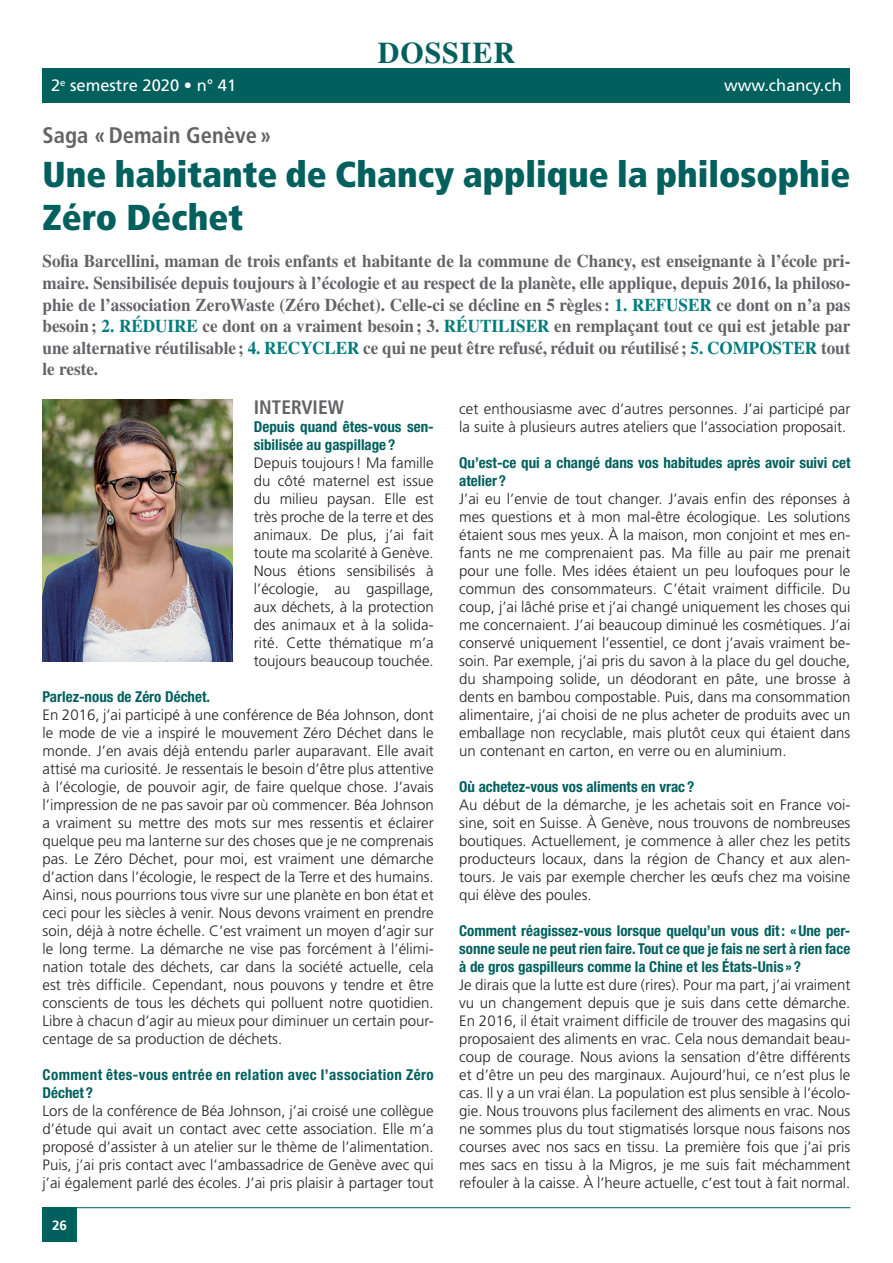
<style>
.page{position:relative;width:893px;height:1263px;background:#fff}
.page>*{position:absolute;margin:0;border:0;box-sizing:border-box;transform-origin:0 0}
.t1{font:900 condensed 36px "Frutiger";color:#00605d}
.t2{font:700 30px "Times LT Std";letter-spacing:.03em;color:#00605d}
.Surtitre{font:700 condensed 22.5px "Frutiger";color:#636366}
.t3{font:700 condensed 19.5px "Frutiger";color:#636366}
.Chapeau{font:700 18px/21.6px "Times LT Std";color:#636366;text-align:justify;scale:.95 1}
.t4{font:16.5px "Frutiger";color:#fff}
.Texte_sans_retrait{font:300 15px/18px "Frutiger";color:#231f20;text-align:justify}
.Question_Dossier_10{font:700 condensed 15px/18px "Helvetica Neue LT Std";color:#00605d}
.Question_Dossier_10-2{font:700 condensed 15px/18px "Helvetica Neue LT Std";letter-spacing:.03em;color:#00605d}
.t5{font:700 13.5px "Frutiger";color:#fff}
.s1{color:#017c7c}
</style>
<div class="page">
<div style="left:43px;top:1208px;width:34px;height:34px;background:#00605d"></div>
<div style="left:43px;top:68px;width:807px;height:34px;background:#00605d"></div>
<hr style="left:43px;top:1207px;width:807px;height:1px;background:#00605d">
<img style="left:43px;top:400px;width:190px;height:261px">
<p class="t2" style="left:378px;top:35px;width:139px">DOSSIER</p>
<p class="t4" style="left:51px;top:76px;width:187px">2<sup>e</sup> semestre 2020 • n° 41</p>
<p class="t4" style="left:724px;top:76px;width:119px">www.chancy.ch</p>
<p class="Surtitre" style="left:43px;top:122px;width:231px">Saga «Demain Genève»</p>
<p class="t1" style="left:43px;top:152px;width:809px">Une habitante de Chancy applique la philosophie</p>
<p class="t1" style="left:43px;top:195px;width:202px">Zéro Déchet</p>
<p class="Chapeau" style="left:43px;top:250px;width:852px">Sofia Barcellini, maman de trois enfants et habitante de la commune de Chancy, est enseignante à l’école pri&shy;maire. Sensibilisée depuis toujours à l’écologie et au respect de la planète, elle applique, depuis 2016, la philoso&shy;phie de l’association ZeroWaste (Zéro Déchet). Celle-ci se décline en 5 règles: <span class="s1">1. REFUSER</span> ce dont on n’a pas besoin; <span class="s1">2. RÉDUIRE</span> ce dont on a vraiment besoin; 3. <span class="s1">RÉUTILISER</span> en remplaçant tout ce qui est jetable par une alternative réutilisable ; <span class="s1">4. RECYCLER</span> ce qui ne peut être refusé, réduit ou réutilisé ; <span class="s1">5. COMPOSTER</span> tout le reste.</p>
<h3 class="t3" style="left:254px;top:396px;width:92px">INTERVIEW</h3>
<p class="Question_Dossier_10" style="left:254px;top:417px;width:181px">Depuis quand êtes-vous sen&shy;sibilisée au gaspillage ?</p>
<p class="Texte_sans_retrait" style="left:254px;top:454px;width:181px">Depuis toujours! Ma famille du côté maternel est issue du milieu paysan. Elle est très proche de la terre et des animaux. De plus, j’ai fait toute ma scolarité à Genève.<br>Nous étions sensibilisés à l’écologie, au gaspillage, aux déchets, à la protection des animaux et à la solida&shy;rité. Cette thématique m’a toujours beaucoup touchée.</p>
<p class="Question_Dossier_10" style="left:43px;top:687px;width:169px">Parlez-nous de Zéro Déchet.</p>
<p class="Texte_sans_retrait" style="left:43px;top:706px;width:393px">En 2016, j’ai participé à une conférence de Béa Johnson, dont le mode de vie a inspiré le mouvement Zéro Déchet dans le monde. J’en avais déjà entendu parler auparavant. Elle avait attisé ma curiosité. Je ressentais le besoin d’être plus attentive à l’écologie, de pouvoir agir, de faire quelque chose. J’avais l’impression de ne pas savoir par où commencer. Béa Johnson a vraiment su mettre des mots sur mes ressentis et éclairer quelque peu ma lanterne sur des choses que je ne comprenais pas. Le Zéro Déchet, pour moi, est vraiment une démarche d’action dans l’écologie, le respect de la Terre et des humains.<br>Ainsi, nous pourrions tous vivre sur une planète en bon état et ceci pour les siècles à venir. Nous devons vraiment en prendre soin, déjà à notre échelle. C’est vraiment un moyen d’agir sur le long terme. La démarche ne vise pas forcément à l’élimi&shy;nation totale des déchets, car dans la société actuelle, cela est très difficile. Cependant, nous pouvons y tendre et être conscients de tous les déchets qui polluent notre quotidien.<br>Libre à chacun d’agir au mieux pour diminuer un certain pour&shy;centage de sa production de déchets.</p>
<p class="Question_Dossier_10-2" style="left:43px;top:1065px;width:393px">Comment êtes-vous entrée en relation avec l’association Zéro<br>Déchet ?</p>
<p class="Texte_sans_retrait" style="left:43px;top:1102px;width:393px">Lors de la conférence de Béa Johnson, j’ai croisé une collègue d’étude qui avait un contact avec cette association. Elle m’a proposé d’assister à un atelier sur le thème de l’alimentation.<br>Puis, j’ai pris contact avec l’ambassadrice de Genève avec qui j’ai également parlé des écoles. J’ai pris plaisir à partager tout</p>
<p class="t5" style="left:52px;top:1217px;width:17px">26</p>
<p class="Texte_sans_retrait" style="left:459px;top:400px;width:393px">cet enthousiasme avec d’autres personnes. J’ai participé par la suite à plusieurs autres ateliers que l’association proposait.</p>
<p class="Question_Dossier_10" style="left:459px;top:453px;width:393px">Qu’est-ce qui a changé dans vos habitudes après avoir suivi cet atelier ?</p>
<p class="Texte_sans_retrait" style="left:459px;top:490px;width:393px">J’ai eu l’envie de tout changer. J’avais enfin des réponses à mes questions et à mon mal-être écologique. Les solutions étaient sous mes yeux. À la maison, mon conjoint et mes en&shy;fants ne me comprenaient pas. Ma fille au pair me prenait pour une folle. Mes idées étaient un peu loufoques pour le commun des consommateurs. C’était vraiment difficile. Du coup, j’ai lâché prise et j’ai changé uniquement les choses qui me concernaient. J’ai beaucoup diminué les cosmétiques. J’ai conservé uniquement l’essentiel, ce dont j’avais vraiment be&shy;soin. Par exemple, j’ai pris du savon à la place du gel douche, du shampoing solide, un déodorant en pâte, une brosse à dents en bambou compostable. Puis, dans ma consommation alimentaire, j’ai choisi de ne plus acheter de produits avec un emballage non recyclable, mais plutôt ceux qui étaient dans un contenant en carton, en verre ou en aluminium.</p>
<p class="Question_Dossier_10" style="left:459px;top:777px;width:236px">Où achetez-vous vos aliments en vrac ?</p>
<p class="Texte_sans_retrait" style="left:459px;top:796px;width:393px">Au début de la démarche, je les achetais soit en France voi&shy;sine, soit en Suisse. À Genève, nous trouvons de nombreuses boutiques. Actuellement, je commence à aller chez les petits producteurs locaux, dans la région de Chancy et aux alen&shy;tours. Je vais par exemple chercher les œufs chez ma voisine qui élève des poules.</p>
<p class="Question_Dossier_10" style="left:459px;top:921px;width:393px;text-align:justify">Comment réagissez-vous lorsque quelqu’un vous dit: «Une per&shy;sonne seule ne peut rien faire. Tout ce que je fais ne sert à rien face à de gros gaspilleurs comme la Chine et les États-Unis » ?</p>
<p class="Texte_sans_retrait" style="left:459px;top:976px;width:393px">Je dirais que la lutte est dure (rires). Pour ma part, j’ai vraiment vu un changement depuis que je suis dans cette démarche.<br>En 2016, il était vraiment difficile de trouver des magasins qui proposaient des aliments en vrac. Cela nous demandait beau&shy;coup de courage. Nous avions la sensation d’être différents et d’être un peu des marginaux. Aujourd’hui, ce n’est plus le cas. Il y a un vrai élan. La population est plus sensible à l’écolo&shy;gie. Nous trouvons plus facilement des aliments en vrac. Nous ne sommes plus du tout stigmatisés lorsque nous faisons nos courses avec nos sacs en tissu. La première fois que j’ai pris mes sacs en tissu à la Migros, je me suis fait méchamment refouler à la caisse. À l’heure actuelle, c’est tout à fait normal.</p>
</div>
